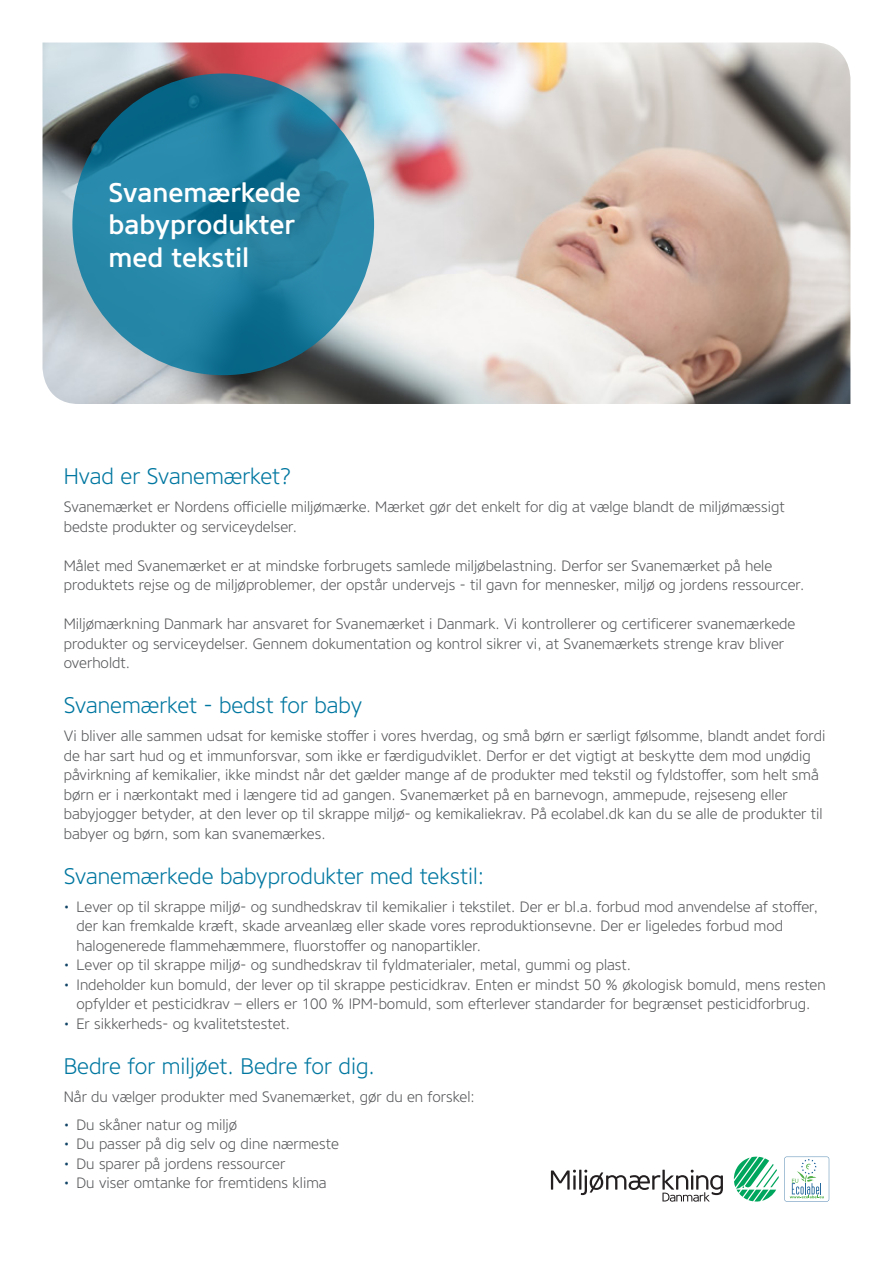
<style>
.page{position:relative;width:893px;height:1263px;background:#fff}
.page>*{position:absolute;margin:0;border:0;box-sizing:border-box;transform-origin:0 0}
.t1{font:500 27px/32.4px "Core Sans NR55";color:#fff}
.t2{font:300 22.5px "Core Sans NR35";color:#0077a0}
.t3{font:300 15px/19.5px "Core Sans NR35";color:#57585a}
.s1{color:#134567}
</style>
<div class="page">
<svg style="left:734px;top:1157px;width:95px;height:44px"></svg>
<svg style="left:551px;top:1170px;width:172px;height:31px"></svg>
<img style="left:43px;top:43px;width:807px;height:361px">
<svg style="left:72px;top:73px;width:302px;height:302px;background:#217ea0"></svg>
<p class="t1" style="left:109px;top:176px;width:194px">Svanemærkede babyprodukter med tekstil</p>
<p class="t2" style="left:64px;top:462px;width:229px">Hvad er Svanemærket?</p>
<p class="t3" style="left:64px;top:497px;width:722px">Svanemærket er Nordens officielle miljømærke. Mærket gør det enkelt for dig at vælge blandt de miljømæssigt bedste produkter og serviceydelser.</p>
<p class="t3" style="left:64px;top:556px;width:742px">Målet med Svanemærket er at mindske forbrugets samlede miljøbelastning. Derfor ser Svanemærket på hele produktets rejse og de miljøproblemer, der opstår undervejs - til gavn for mennesker, miljø og jordens ressourcer.</p>
<p class="t3" style="left:64px;top:614px;width:733px">Miljømærkning Danmark har ansvaret for Svanemærket i Danmark. Vi kontrollerer og certificerer svanemærkede produkter og serviceydelser. Gennem dokumentation og kontrol sikrer vi, at Svanemærkets strenge krav bliver overholdt.</p>
<p class="t2" style="left:64px;top:691px;width:300px">Svanemærket - bedst for baby</p>
<p class="t3" style="left:64px;top:726px;width:763px">Vi bliver alle sammen udsat for kemiske stoffer i vores hverdag, og små børn er særligt følsomme, blandt andet fordi de har sart hud og et immunforsvar, som ikke er færdigudviklet. Derfor er det vigtigt at beskytte dem mod unødig påvirkning af kemikalier, ikke mindst når det gælder mange af de produkter med tekstil og fyldstoffer, som helt små børn er i nærkontakt med i længere tid ad gangen. Svanemærket på en barnevogn, ammepude, rejseseng eller babyjogger betyder, at den lever op til skrappe miljø- og kemikaliekrav. På ecolabel.dk kan du se alle de produkter til babyer og børn, som kan svanemærkes.</p>
<p class="t2" style="left:64px;top:861px;width:422px">Svanemærkede babyprodukter med tekstil:</p>
<p class="t3" style="left:77px;top:897px;width:743px;text-indent:-13px"><span class="s1">•</span> Lever op til skrappe miljø- og sundhedskrav til kemikalier i tekstilet. Der er bl.a. forbud mod anvendelse af stoffer, der kan fremkalde kræft, skade arveanlæg eller skade vores reproduktionsevne. Der er ligeledes forbud mod halogenerede flammehæmmere, fluorstoffer og nanopartikler.</p>
<p class="t3" style="left:64px;top:955px;width:569px"><span class="s1">•</span> Lever op til skrappe miljø- og sundhedskrav til fyldmaterialer, metal, gummi og plast.</p>
<p class="t3" style="left:64px;top:975px;width:763px;text-align:center"><span class="s1">•</span> Indeholder kun bomuld, der lever op til skrappe pesticidkrav. Enten er mindst 50 % økologisk bomuld, mens resten opfylder et pesticidkrav – ellers er 100 % IPM-bomuld, som efterlever standarder for begrænset pesticidforbrug.</p>
<p class="t3" style="left:64px;top:1014px;width:228px"><span class="s1">•</span> Er sikkerheds- og kvalitetstestet.</p>
<p class="t2" style="left:64px;top:1051px;width:313px">Bedre for miljøet. Bedre for dig.</p>
<p class="t3" style="left:64px;top:1087px;width:412px">Når du vælger produkter med Svanemærket, gør du en forskel:</p>
<p class="t3" style="left:64px;top:1115px;width:175px"><span class="s1">•</span> Du skåner natur og miljø</p>
<p class="t3" style="left:64px;top:1134px;width:277px"><span class="s1">•</span> Du passer på dig selv og dine nærmeste</p>
<p class="t3" style="left:64px;top:1154px;width:223px"><span class="s1">•</span> Du sparer på jordens ressourcer</p>
<p class="t3" style="left:64px;top:1173px;width:264px"><span class="s1">•</span> Du viser omtanke for fremtidens klima</p>
</div>
